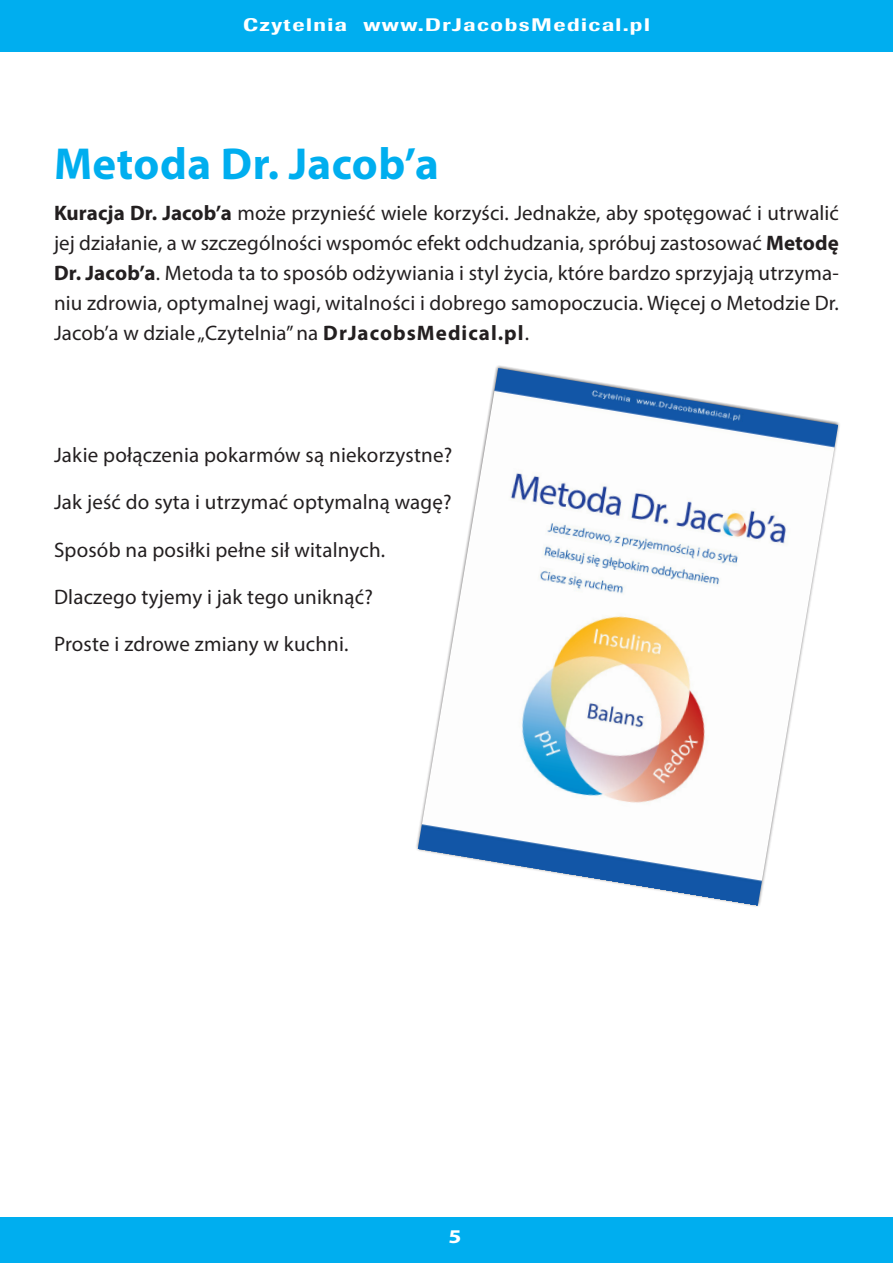
<style>
.page{position:relative;width:893px;height:1263px;background:#fff}
.page>*{position:absolute;margin:0;border:0;box-sizing:border-box;transform-origin:0 0}
.t1{font:700 45px "Myriad Pro";letter-spacing:.01em;color:#00aeef}
.t2{font:21px/30px "Myriad Pro";letter-spacing:.01em;color:#231f20}
.t3{font:700 19.5px "Myriad Pro";color:#fff;scale:1.2 1}
.t4{font:500 18px "Imago";letter-spacing:.07em;color:#fff;scale:1.2 1}
.s1{font-weight:700}
</style>
<div class="page">
<div style="left:0;top:0;width:893px;height:51px;background:#00aeef"></div>
<div style="left:0;top:1218px;width:893px;height:45px;background:#00aeef"></div>
<img style="left:418px;top:368px;width:420px;height:538px">
<p class="t4" style="left:243px;top:13px;width:88px">Czytelnia</p>
<p class="t4" style="left:363px;top:13px;width:240px">www.DrJacobsMedical.pl</p>
<p class="t1" style="left:54px;top:134px;width:386px">Metoda Dr. Jacob a’</p>
<p class="t2" style="left:54px;top:198px;width:786px"><span class="s1">Kuracja Dr. Jacob a’</span> może przynieść wiele korzyści. Jednakże, aby spotęgować i utrwalić jej działanie wa, szczególności wspomóc efekt odchudzania, spróbuj zastosować <span class="s1">Metodę</span></p>
<p class="t2" style="left:54px;top:258px;width:786px"><span class="s1">Dr. Jacob</span> .<span class="s1">a’</span> Metoda ta to sposób odżywiania i styl życia, które bardzo sprzyjają utrzyma-</p>
<p class="t2" style="left:54px;top:288px;width:786px">niu zdrowia, optymalnej wagi, witalności i dobrego samopoczucia. Więcej o Metodzie Dr.</p>
<p class="t2" style="left:54px;top:318px;width:477px">Jacob wa’ dziale„Czytelnia”na <span class="s1">DrJacobsMedical.pl</span>.</p>
<p class="t2" style="left:54px;top:440px;width:400px">Jakie połączenia pokarmów są niekorzystne?</p>
<p class="t2" style="left:54px;top:487px;width:399px">Jak jeść do syta i utrzymać optymalną wagę?</p>
<p class="t2" style="left:54px;top:534px;width:333px">Sposób na posiłki pełne sił witalnych.</p>
<p class="t2" style="left:54px;top:581px;width:320px">Dlaczego tyjemy i jak tego uniknąć?</p>
<p class="t2" style="left:54px;top:628px;width:296px">Proste i zdrowe zmiany w kuchni.</p>
<p class="t3" style="left:448px;top:1223px;width:12px">5</p>
</div>
